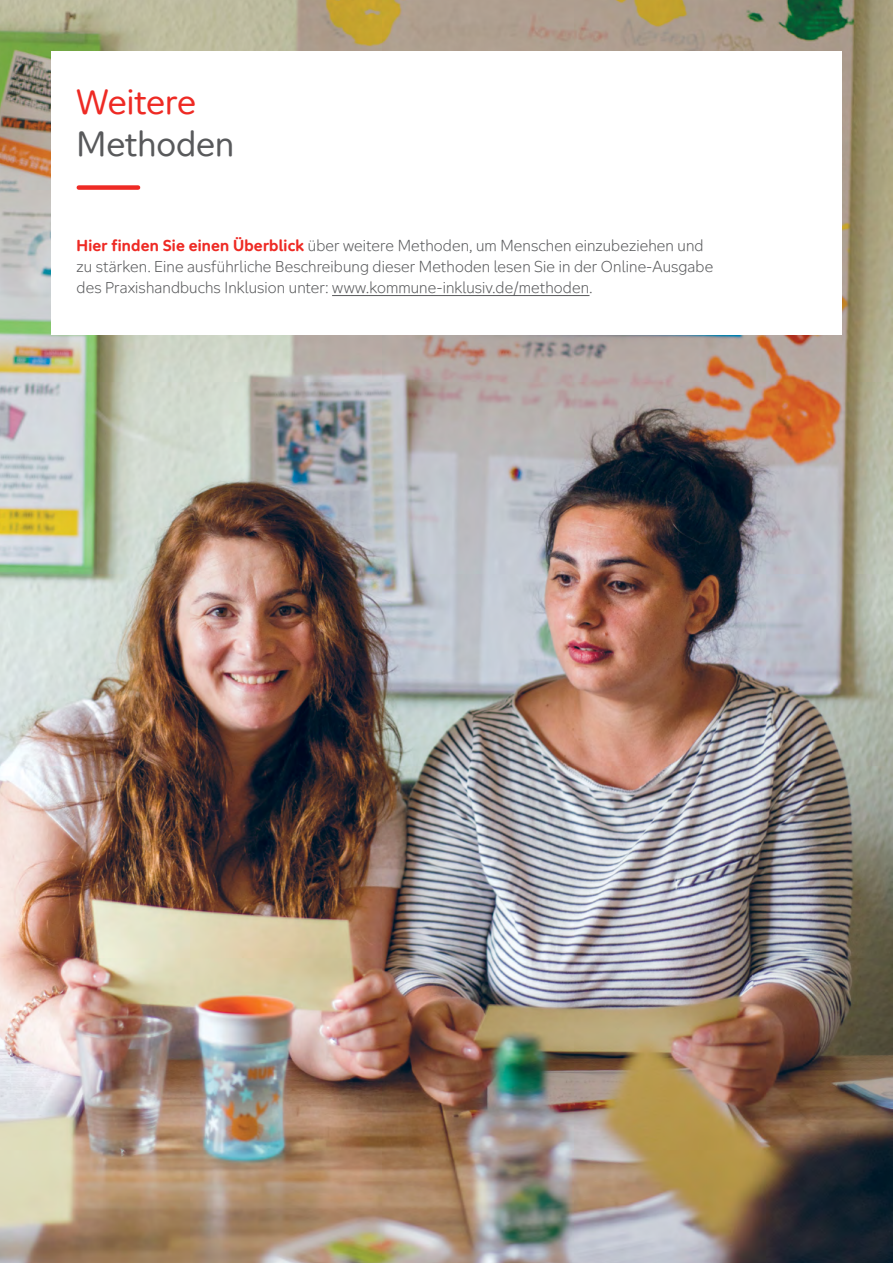
<style>
.page{position:relative;width:893px;height:1263px;background:#fff}
.page>*{position:absolute;margin:0;border:0;box-sizing:border-box;transform-origin:0 0}
.t1{font:33px "Aktion Mensch";color:#58595b}
.t2{font:33px "Aktion Mensch";letter-spacing:-.01em;color:#ee2a24}
.t3{font:300 15px/21px "Aktion Mensch";letter-spacing:.005em;color:#58595b}
.s1{font-weight:700;color:#ee2a24}
</style>
<div class="page">
<img style="left:0;top:0;width:893px;height:1263px">
<div style="left:51px;top:51px;width:791px;height:284px;background:#fff"></div>
<hr style="left:332px;top:295px;width:257px;height:1px;background:#58595b">
<div style="left:79px;top:185px;width:59px;height:5px;background:#ee2a24"></div>
<h1 class="t2" style="left:77px;top:78px;width:121px">Weitere</h1>
<h1 class="t1" style="left:77px;top:120px;width:159px">Methoden</h1>
<p class="t3" style="left:77px;top:235px;width:638px"><span class="s1">Hier finden Sie einen Überblick</span> über weitere Methoden, um Menschen einzubeziehen und zu stärken. Eine ausführliche Beschreibung dieser Methoden lesen Sie in der Online-Ausgabe des Praxishandbuchs Inklusion unter: www.kommune-inklusiv.de/methoden.</p>
</div>
